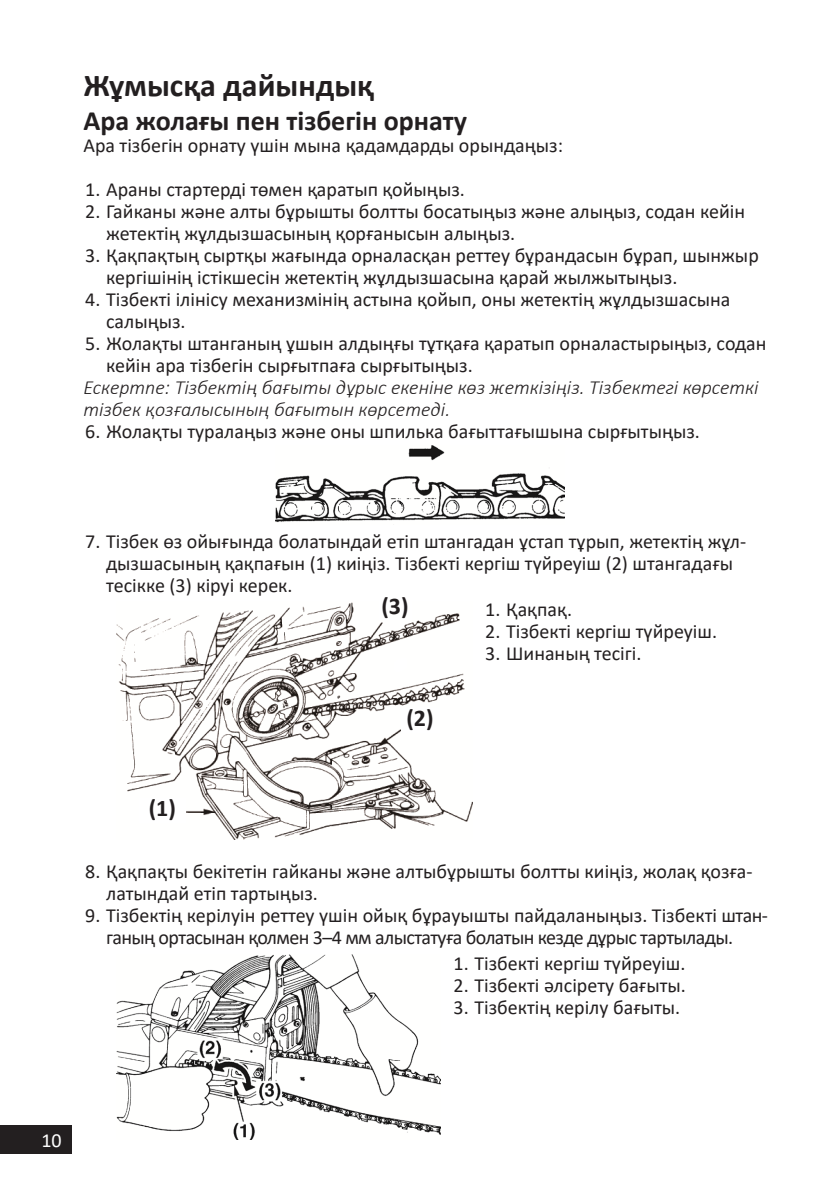
<style>
.page{position:relative;width:840px;height:1191px;background:#fff}
.page>*{position:absolute;margin:0;border:0;box-sizing:border-box;transform-origin:0 0}
.Заголовок_16{font:700 32px "Calibri";color:#231f20}
.Заголовок_14{font:700 28px "Calibri";color:#231f20}
.цифры_на_схемах{font:700 24px "Calibri";color:#231f20}
.t1{font:20px/22px "Calibri";color:#231f20}
.t2{font:20px/22px "Calibri";letter-spacing:-.02em;color:#231f20}
.основной_абзац_приме{font:italic 300 20px/22px "Calibri";color:#231f20}
.t3{font:20px "Calibri";color:#fff}
</style>
<div class="page">
<div style="left:0;top:1125px;width:72px;height:29px;background:#231f20"></div>
<img style="left:275px;top:446px;width:289px;height:77px">
<img style="left:116px;top:954px;width:324px;height:186px">
<img style="left:116px;top:602px;width:356px;height:237px">
<div style="left:400px;top:708px;width:39px;height:24px;background:#fff"></div>
<div style="left:139px;top:798px;width:46px;height:24px;background:#fff"></div>
<div style="left:378px;top:595px;width:33px;height:24px;background:#fff"></div>
<p class="Заголовок_16" style="left:83px;top:63px;width:292px">Жұмысқа дайындық</p>
<p class="Заголовок_14" style="left:83px;top:101px;width:385px">Ара жолағы пен тізбегін орнату</p>
<p class="t1" style="left:83px;top:133px;width:481px">Ара тізбегін орнату үшін мына қадамдарды орындаңыз:</p>
<p class="t1" style="left:85px;top:177px;width:381px">1. Араны стартерді төмен қаратып қойыңыз.</p>
<p class="t1" style="left:106px;top:199px;width:640px;text-indent:-21px">2. Гайканы және алты бұрышты болтты босатыңыз және алыңыз, содан кейін жетектің жұлдызшасының қорғанысын алыңыз.</p>
<p class="t1" style="left:106px;top:243px;width:653px;text-indent:-21px">3. Қақпақтың сыртқы жағында орналасқан реттеу бұрандасын бұрап, шынжыр кергішінің істікшесін жетектің жұлдызшасына қарай жылжытыңыз.</p>
<p class="t1" style="left:106px;top:287px;width:625px;text-indent:-21px">4. Тізбекті ілінісу механизмінің астына қойып, оны жетектің жұлдызшасына салыңыз.</p>
<p class="t1" style="left:106px;top:331px;width:661px;text-indent:-21px">5. Жолақты штанганың ұшын алдыңғы тұтқаға қаратып орналастырыңыз, содан кейін ара тізбегін сырғытпаға сырғытыңыз.</p>
<p class="основной_абзац_приме" style="left:83px;top:376px;width:676px">Ескертпе: Тізбектің бағыты дұрыс екеніне көз жеткізіңіз. Тізбектегі көрсеткі тізбек қозғалысының бағытын көрсетеді.</p>
<p class="t1" style="left:85px;top:419px;width:616px">6. Жолақты туралаңыз және оны шпилька бағыттағышына сырғытыңыз.</p>
<p class="t1" style="left:106px;top:529px;width:641px;text-indent:-21px">7. Тізбек өз ойығында болатындай етіп штангадан ұстап тұрып, жетектің жұл&shy;дызшасының қақпағын (1) киіңіз. Тізбекті кергіш түйреуіш (2) штангадағы тесікке (3) кіруі керек.</p>
<p class="цифры_на_схемах" style="left:381px;top:588px;width:29px">(3)</p>
<p class="t1" style="left:485px;top:598px;width:88px">1. Қақпақ.</p>
<p class="t1" style="left:485px;top:620px;width:233px">2. Тізбекті кергіш түйреуіш.</p>
<p class="t1" style="left:485px;top:642px;width:158px">3. Шинаның тесігі.</p>
<p class="цифры_на_схемах" style="left:149px;top:791px;width:29px">(1)</p>
<p class="цифры_на_схемах" style="left:406px;top:701px;width:29px">(2)</p>
<p class="t1" style="left:106px;top:859px;width:647px;text-indent:-21px">8. Қақпақты бекітетін гайканы және алтыбұрышты болтты киіңіз, жолақ қозға&shy;латындай етіп тартыңыз.</p>
<p class="t2" style="left:106px;top:903px;width:663px;text-indent:-21px">9. Тізбектің керілуін реттеу үшін ойық бұрауышты пайдаланыңыз. Тізбекті штан&shy;ганың ортасынан қолмен 3–4 мм алыстатуға болатын кезде дұрыс тартылады.</p>
<p class="t1" style="left:453px;top:951px;width:233px">1. Тізбекті кергіш түйреуіш.</p>
<p class="t1" style="left:453px;top:973px;width:234px">2. Тізбекті әлсірету бағыты.</p>
<p class="t1" style="left:453px;top:995px;width:228px">3. Тізбектің керілу бағыты.</p>
<p class="t3" style="left:41px;top:1127px;width:22px">10</p>
</div>
